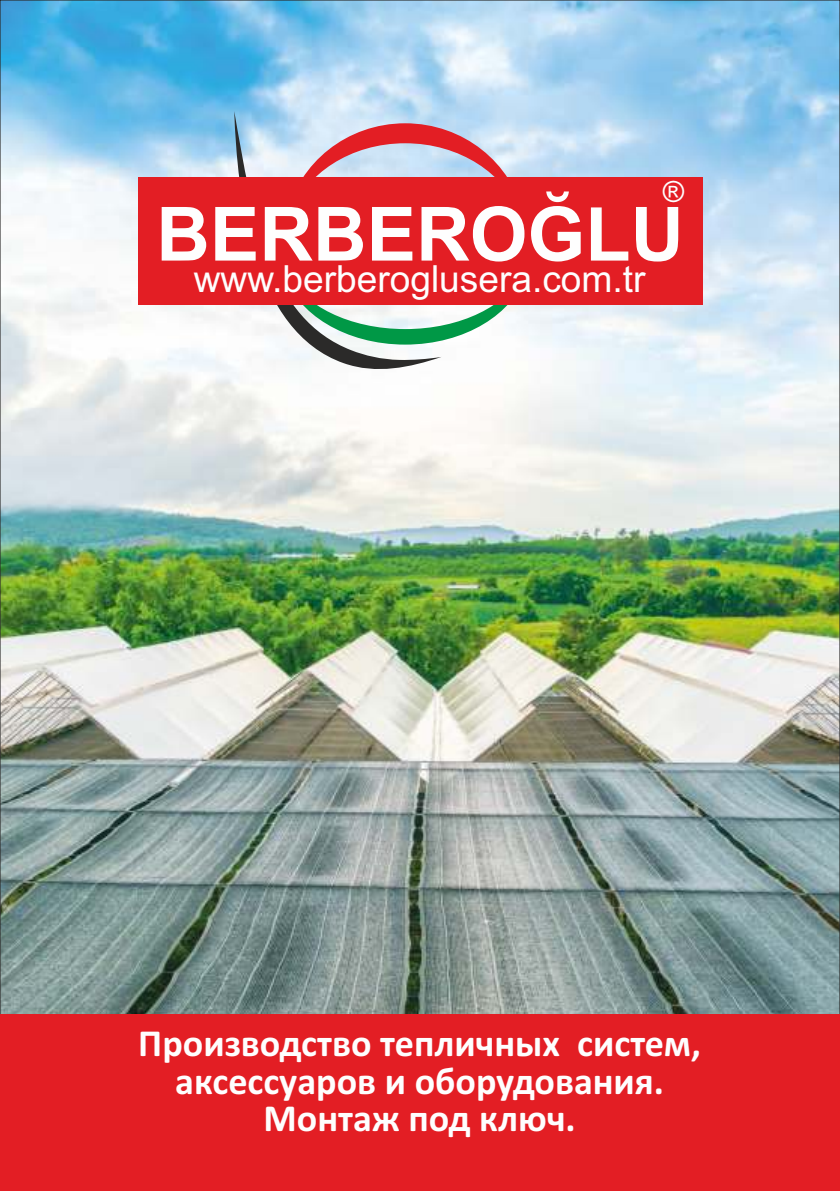
<style>
.page{position:relative;width:840px;height:1191px;background:#fff}
.page>*{position:absolute;margin:0;border:0;box-sizing:border-box;transform-origin:0 0}
.t1{font:700 74.8px "Arial";color:#fefefe}
.t2{font:700 38.4px/37.6px "Calibri";color:#fefefe;text-align:center}
.t3{font:37.4px "Arial";color:#fefefe}
.t4{font:29.2px "Arial";color:#fefefe}
</style>
<div class="page">
<img style="left:2px;top:2px;width:835px;height:1012px">
<svg style="left:234px;top:111px;width:207px;height:264px"></svg>
<svg style="left:284px;top:304px;width:242px;height:40px"></svg>
<div style="left:138px;top:177px;width:563px;height:127px;background:#e31e24"></div>
<svg style="left:286px;top:123px;width:237px;height:54px;background:#d3adbc"></svg>
<div style="left:0;top:1014px;width:839px;height:177px;background:#e31e24"></div>
<p class="t4" style="left:662px;top:181px;width:23px">®</p>
<h1 class="t1" style="left:156px;top:206px;width:529px">BERBEROĞLU</h1>
<p class="t3" style="left:194px;top:265px;width:453px">www.berberoglusera.com.tr</p>
<p class="t2" style="left:138px;top:1027px;width:564px">Производство тепличных систем, аксессуаров и оборудования.<br>Монтаж под ключ.</p>
</div>
